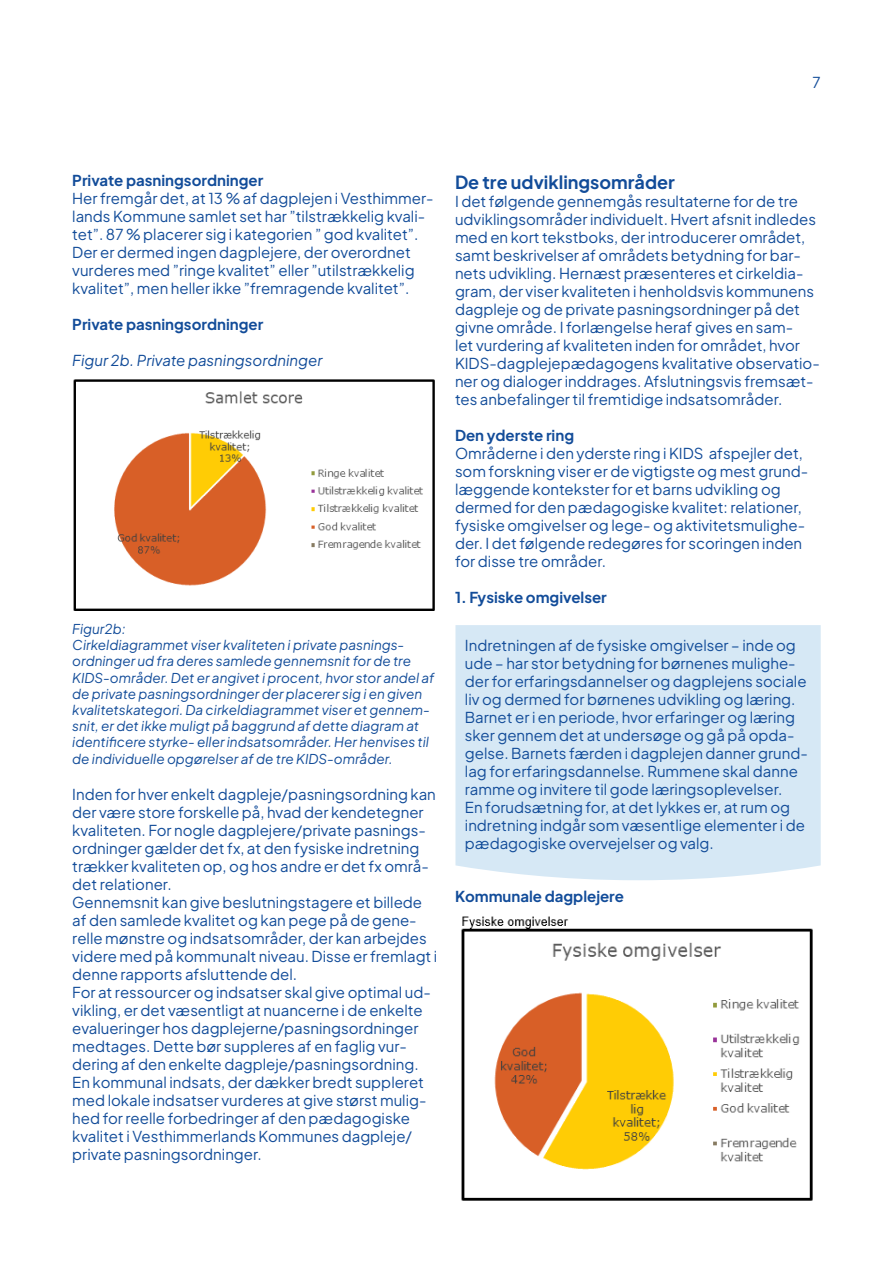
<style>
.page{position:relative;width:893px;height:1263px;background:#fff}
.page>*{position:absolute;margin:0;border:0;box-sizing:border-box;transform-origin:0 0}
.t1{font:700 18px "Plus Jakarta Sans";color:#124c99}
.t2{font:15px/18px "Plus Jakarta Sans";color:#124c99}
.t3{font:700 15px "Plus Jakarta Sans";color:#124c99}
.t4{font:italic 15px "Plus Jakarta Sans";color:#124c99}
.t5{font:italic 13.5px/16.2px "Plus Jakarta Sans";color:#124c99}
</style>
<div class="page">
<img style="left:73px;top:379px;width:362px;height:231px">
<div style="left:455px;top:625px;width:366px;height:255px;background:#d6e8f5"></div>
<img style="left:461px;top:916px;width:352px;height:285px">
<p class="t2" style="left:812px;top:72px;width:10px">7</p>
<p class="t3" style="left:72px;top:168px;width:192px">Private pasningsordninger</p>
<p class="t2" style="left:72px;top:188px;width:363px">Her fremgår det, at 13 % af dagplejen i Vesthimmer&shy;lands Kommune samlet set har ”tilstrækkelig kvali&shy;tet”. 87 % placerer sig i kategorien ” god kvalitet”.<br>Der er dermed ingen dagplejere, der overordnet vurderes med ”ringe kvalitet” eller ”utilstrækkelig kvalitet”, men heller ikke ”fremragende kvalitet”.</p>
<p class="t3" style="left:72px;top:312px;width:192px">Private pasningsordninger</p>
<p class="t4" style="left:72px;top:348px;width:252px">Figur 2b. Private pasningsordninger</p>
<p class="t5" style="left:72px;top:619px;width:55px">Figur2b:</p>
<p class="t5" style="left:72px;top:636px;width:364px">Cirkeldiagrammet viser kvaliteten i private pasnings&shy;ordninger ud fra deres samlede gennemsnit for de tre KIDS-områder. Det er angivet i procent, hvor stor andel af de private pasningsordninger der placerer sig i en given kvalitetskategori. Da cirkeldiagrammet viser et gennem&shy;snit, er det ikke muligt på baggrund af dette diagram at identificere styrke- eller indsatsområder. Her henvises til de individuelle opgørelser af de tre KIDS-områder.</p>
<p class="t2" style="left:72px;top:783px;width:365px">Inden for hver enkelt dagpleje/pasningsordning kan der være store forskelle på, hvad der kendetegner kvaliteten. For nogle dagplejere/private pasnings&shy;ordninger gælder det fx, at den fysiske indretning trækker kvaliteten op, og hos andre er det fx områ&shy;det relationer.</p>
<p class="t2" style="left:72px;top:891px;width:367px">Gennemsnit kan give beslutningstagere et billede af den samlede kvalitet og kan pege på de gene&shy;relle mønstre og indsatsområder, der kan arbejdes videre med på kommunalt niveau. Disse er fremlagt i denne rapports afsluttende del.</p>
<p class="t2" style="left:72px;top:981px;width:360px">For at ressourcer og indsatser skal give optimal ud&shy;vikling, er det væsentligt at nuancerne i de enkelte evalueringer hos dagplejerne/pasningsordninger medtages. Dette bør suppleres af en faglig vur&shy;dering af den enkelte dagpleje/pasningsordning.<br>En kommunal indsats, der dækker bredt suppleret med lokale indsatser vurderes at give størst mulig&shy;hed for reelle forbedringer af den pædagogiske kvalitet i Vesthimmerlands Kommunes dagpleje/ private pasningsordninger.</p>
<p class="t1" style="left:455px;top:167px;width:221px">De tre udviklingsområder</p>
<p class="t2" style="left:455px;top:191px;width:366px">I det følgende gennemgås resultaterne for de tre udviklingsområder individuelt. Hvert afsnit indledes med en kort tekstboks, der introducerer området, samt beskrivelser af områdets betydning for bar&shy;nets udvikling. Hernæst præsenteres et cirkeldia&shy;gram, der viser kvaliteten i henholdsvis kommunens dagpleje og de private pasningsordninger på det givne område. I forlængelse heraf gives en sam-<br>let vurdering af kvaliteten inden for området, hvor KIDS-dagplejepædagogens kvalitative observatio&shy;ner og dialoger inddrages. Afslutningsvis fremsæt&shy;tes anbefalinger til fremtidige indsatsområder.</p>
<p class="t3" style="left:455px;top:423px;width:121px">Den yderste ring</p>
<p class="t2" style="left:455px;top:443px;width:355px">Områderne i den yderste ring i KIDS afspejler det, som forskning viser er de vigtigste og mest grund&shy;læggende kontekster for et barns udvikling og dermed for den pædagogiske kvalitet: relationer, fysiske omgivelser og lege- og aktivitetsmulighe&shy;der. I det følgende redegøres for scoringen inden for disse tre områder.</p>
<p class="t3" style="left:455px;top:585px;width:153px">1. Fysiske omgivelser</p>
<p class="t2" style="left:465px;top:635px;width:344px">Indretningen af de fysiske omgivelser – inde og ude – har stor betydning for børnenes mulighe&shy;der for erfaringsdannelser og dagplejens sociale liv og dermed for børnenes udvikling og læring.<br>Barnet er i en periode, hvor erfaringer og læring sker gennem det at undersøge og gå på opda&shy;gelse. Barnets færden i dagplejen danner grund&shy;lag for erfaringsdannelse. Rummene skal danne ramme og invitere til gode læringsoplevelser.<br>En forudsætning for, at det lykkes er, at rum og indretning indgår som væsentlige elementer i de pædagogiske overvejelser og valg.</p>
<p class="t3" style="left:455px;top:884px;width:170px">Kommunale dagplejere</p>
</div>
